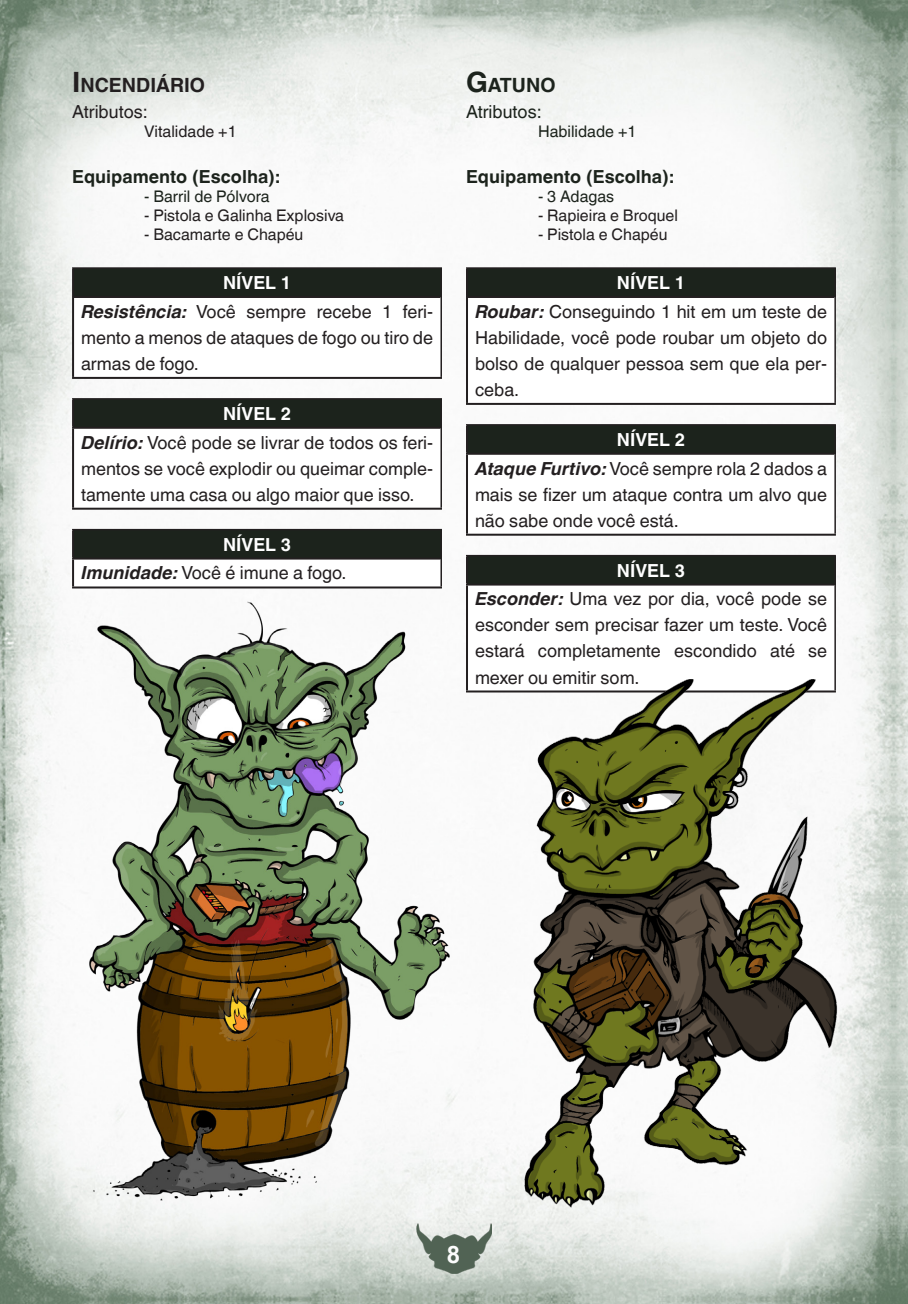
<style>
.page{position:relative;width:908px;height:1304px;background:#fff}
.page>*{position:absolute;margin:0;border:0;box-sizing:border-box;transform-origin:0 0}
.t1{font:700 24px "Arial";color:#fcfcfc}
.t2{font:700 19.6px "Helvetica World";color:#231f20}
.t3{font:700 19.6px "Helvetica World";color:#1c231c}
.t4{font:18px/26px "Helvetica World";color:#231f20;text-align:justify}
.t5{font:700 18px "Helvetica World";color:#1c231c}
.t6{font:700 18px "Helvetica World";color:#fff}
.t7{font:18px "Helvetica World";color:#1c231c}
.t8{font:16px "Helvetica World";color:#231f20}
.t9{font:16px "Helvetica World";color:#1c231c}
.s1{font-size:28px}
.s2{font-weight:700;font-style:italic}
</style>
<div class="page">
<img style="left:0;top:0;width:907px;height:1304px">
<img style="left:416px;top:1221px;width:37px;height:52px">
<div style="left:73px;top:268px;width:368px;height:29px;background:#1c231c"></div>
<div style="left:73px;top:297px;width:368px;height:81px;background:#fff"></div>
<hr style="left:72px;top:267px;width:370px;height:2px;background:#231f20">
<hr style="left:440px;top:269px;width:2px;height:28px;background:#231f20">
<hr style="left:440px;top:297px;width:2px;height:80px;background:#231f20">
<hr style="left:72px;top:269px;width:2px;height:27px;background:#231f20">
<hr style="left:72px;top:296px;width:368px;height:2px;background:#231f20">
<hr style="left:72px;top:298px;width:2px;height:79px;background:#231f20">
<hr style="left:72px;top:377px;width:370px;height:2px;background:#231f20">
<div style="left:73px;top:399px;width:368px;height:29px;background:#1c231c"></div>
<div style="left:73px;top:428px;width:368px;height:81px;background:#fff"></div>
<hr style="left:72px;top:398px;width:370px;height:2px;background:#231f20">
<hr style="left:440px;top:400px;width:2px;height:28px;background:#231f20">
<hr style="left:440px;top:428px;width:2px;height:80px;background:#231f20">
<hr style="left:72px;top:400px;width:2px;height:27px;background:#231f20">
<hr style="left:72px;top:427px;width:368px;height:2px;background:#231f20">
<hr style="left:72px;top:429px;width:2px;height:79px;background:#231f20">
<hr style="left:72px;top:508px;width:370px;height:2px;background:#231f20">
<div style="left:73px;top:530px;width:368px;height:29px;background:#1c231c"></div>
<div style="left:73px;top:559px;width:368px;height:28px;background:#fff"></div>
<hr style="left:72px;top:529px;width:370px;height:1px;background:#231f20">
<hr style="left:440px;top:530px;width:2px;height:29px;background:#231f20">
<hr style="left:440px;top:559px;width:2px;height:27px;background:#231f20">
<hr style="left:72px;top:530px;width:2px;height:28px;background:#231f20">
<hr style="left:72px;top:558px;width:368px;height:2px;background:#231f20">
<hr style="left:72px;top:560px;width:2px;height:26px;background:#231f20">
<div style="left:467px;top:268px;width:367px;height:29px;background:#1c231c"></div>
<div style="left:467px;top:297px;width:367px;height:107px;background:#fff"></div>
<hr style="left:466px;top:267px;width:369px;height:2px;background:#231f20">
<svg style="left:834px;top:269px;width:1px;height:28px"></svg>
<hr style="left:834px;top:297px;width:1px;height:106px;background:#231f20">
<hr style="left:466px;top:269px;width:2px;height:27px;background:#231f20">
<hr style="left:466px;top:296px;width:368px;height:2px;background:#231f20">
<hr style="left:466px;top:298px;width:2px;height:105px;background:#231f20">
<hr style="left:466px;top:403px;width:369px;height:2px;background:#231f20">
<div style="left:467px;top:425px;width:367px;height:29px;background:#1c231c"></div>
<div style="left:467px;top:454px;width:367px;height:81px;background:#fff"></div>
<hr style="left:466px;top:424px;width:369px;height:2px;background:#231f20">
<svg style="left:834px;top:426px;width:1px;height:28px"></svg>
<hr style="left:834px;top:454px;width:1px;height:80px;background:#231f20">
<hr style="left:466px;top:426px;width:2px;height:27px;background:#231f20">
<hr style="left:466px;top:453px;width:368px;height:2px;background:#231f20">
<hr style="left:466px;top:455px;width:2px;height:79px;background:#231f20">
<hr style="left:466px;top:534px;width:369px;height:2px;background:#231f20">
<div style="left:467px;top:556px;width:367px;height:29px;background:#1c231c"></div>
<div style="left:467px;top:585px;width:367px;height:106px;background:#fff"></div>
<hr style="left:466px;top:555px;width:369px;height:1px;background:#231f20">
<svg style="left:834px;top:556px;width:1px;height:29px"></svg>
<hr style="left:834px;top:585px;width:1px;height:105px;background:#231f20">
<hr style="left:466px;top:556px;width:2px;height:28px;background:#231f20">
<hr style="left:466px;top:584px;width:368px;height:2px;background:#231f20">
<hr style="left:466px;top:586px;width:2px;height:104px;background:#231f20">
<img style="left:45px;top:582px;width:408px;height:639px">
<img style="left:453px;top:631px;width:420px;height:652px">
<p class="t2" style="left:72px;top:74px;width:134px"><span class="s1">I</span> NCENDIÁRIO</p>
<p class="t4" style="left:72px;top:99px;width:77px">Atributos:</p>
<p class="t8" style="left:144px;top:122px;width:94px">Vitalidade +1</p>
<p class="t5" style="left:72px;top:166px;width:209px">Equipamento (Escolha):</p>
<p class="t9" style="left:144px;top:187px;width:127px">- Barril de Pólvora</p>
<p class="t8" style="left:144px;top:206px;width:201px">- Pistola e Galinha Explosiva</p>
<p class="t8" style="left:144px;top:225px;width:161px">- Bacamarte e Chapéu</p>
<p class="t6" style="left:223px;top:272px;width:70px">NÍVEL 1</p>
<p class="t4" style="left:81px;top:299px;width:353px"><span class="s2">Resistência:</span> Você sempre recebe 1 feri&shy;mento a menos de ataques de fogo ou tiro de armas de fogo.</p>
<p class="t6" style="left:223px;top:403px;width:70px">NÍVEL 2</p>
<p class="t4" style="left:81px;top:429px;width:353px"><span class="s2">Delírio:</span> Você pode se livrar de todos os feri&shy;mentos se você explodir ou queimar comple&shy;tamente uma casa ou algo maior que isso.</p>
<p class="t6" style="left:223px;top:534px;width:70px">NÍVEL 3</p>
<p class="t4" style="left:81px;top:560px;width:267px"><span class="s2">Imunidade:</span> Você é imune a fogo.</p>
<p class="t3" style="left:466px;top:74px;width:91px"><span class="s1">G</span>ATUNO</p>
<p class="t7" style="left:466px;top:101px;width:77px">Atributos:</p>
<p class="t9" style="left:538px;top:122px;width:100px">Habilidade +1</p>
<p class="t5" style="left:466px;top:166px;width:209px">Equipamento (Escolha):</p>
<p class="t9" style="left:538px;top:187px;width:78px">- 3 Adagas</p>
<p class="t8" style="left:538px;top:206px;width:141px">- Rapieira e Broquel</p>
<p class="t8" style="left:538px;top:225px;width:131px">- Pistola e Chapéu</p>
<p class="t6" style="left:616px;top:272px;width:70px">NÍVEL 1</p>
<p class="t4" style="left:475px;top:299px;width:353px"><span class="s2">Roubar:</span> Conseguindo 1 hit em um teste de Habilidade, você pode roubar um objeto do bolso de qualquer pessoa sem que ela per&shy;ceba.</p>
<p class="t6" style="left:616px;top:429px;width:70px">NÍVEL 2</p>
<p class="t4" style="left:475px;top:455px;width:353px"><span class="s2">Ataque Furtivo:</span> Você sempre rola 2 dados a mais se fizer um ataque contra um alvo que não sabe onde você está.</p>
<p class="t6" style="left:616px;top:560px;width:70px">NÍVEL 3</p>
<p class="t4" style="left:475px;top:586px;width:353px"><span class="s2">Esconder:</span> Uma vez por dia, você pode se esconder sem precisar fazer um teste. Você estará completamente escondido até se mexer ou emitir som.</p>
<h1 class="t1" style="left:446px;top:1238px;width:15px">8</h1>
</div>
